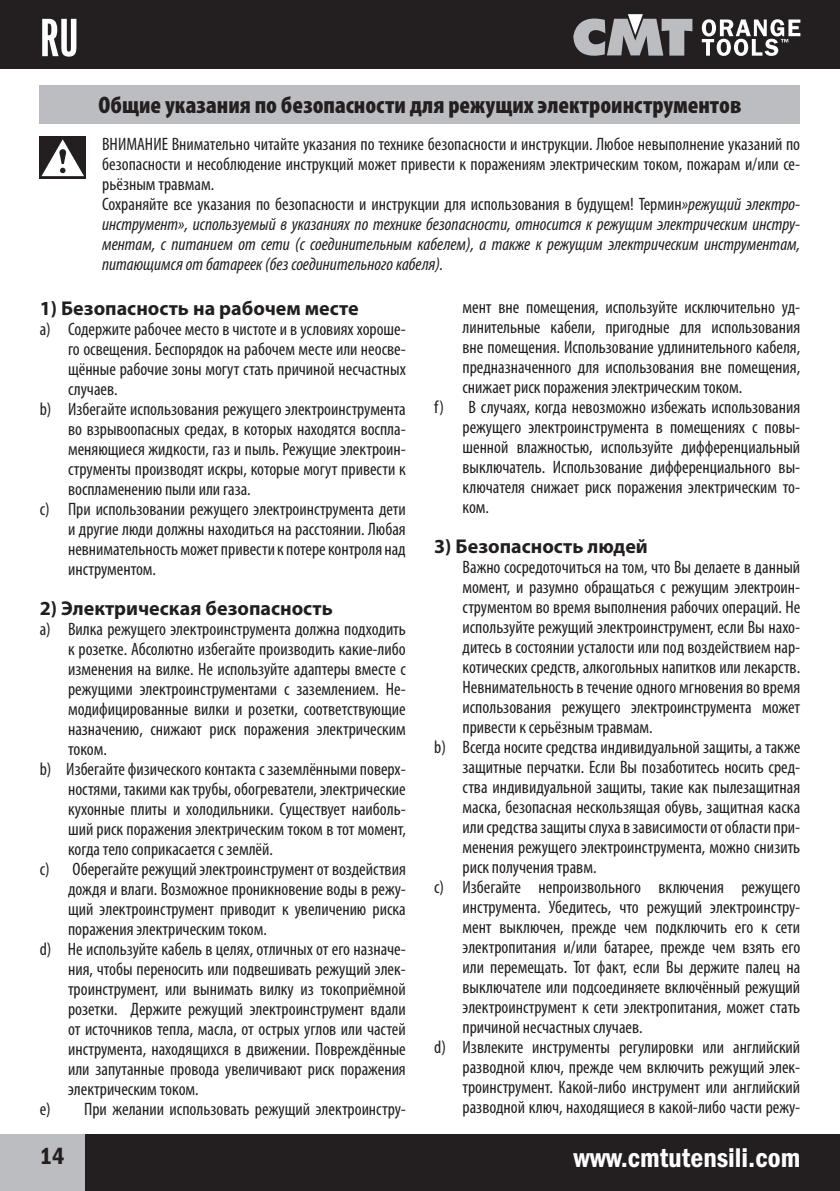
<style>
.page{position:relative;width:840px;height:1191px;background:#fff}
.page>*{position:absolute;margin:0;border:0;box-sizing:border-box;transform-origin:0 0}
.t1{font:56px "Franklin Gothic Demi X Cmpr";color:#fff}
.t2{font:600 condensed 28px "Franklin Gothic";color:#fff}
.t3{font:900 condensed 24px "Myriad Pro";color:#231f20}
.t4{font:600 condensed 24px "Franklin Gothic";color:#231f20}
.t5{font:700 20px "Myriad Pro";color:#231f20}
.t6{font:condensed 18px/20px "Myriad Pro";color:#231f20}
.s1{font-style:italic}
</style>
<div class="page">
<div style="left:0;top:0;width:839px;height:68px;background:#231f20"></div>
<svg style="left:701px;top:19px;width:99px;height:37px"></svg>
<svg style="left:573px;top:14px;width:119px;height:42px"></svg>
<div style="left:0;top:1134px;width:85px;height:57px;background:#bcbdc0"></div>
<div style="left:85px;top:1134px;width:754px;height:57px;background:#231f20"></div>
<div style="left:40px;top:85px;width:759px;height:38px;background:#bcbdc0"></div>
<div style="left:40px;top:137px;width:46px;height:42px;background:linear-gradient(to right,#231f20,#231f20)"></div>
<svg style="left:41px;top:139px;width:43px;height:37px"></svg>
<h1 class="t1" style="left:40px;top:7px;width:41px">RU</h1>
<h3 class="t3" style="left:98px;top:92px;width:644px">Общие указания по безопасности для режущих электроинструментов</h3>
<p class="t6" style="left:102px;top:133px;width:699px">ВНИМАНИЕ Внимательно читайте указания по технике безопасности и инструкции. Любое невыполнение указаний по безопасности и несоблюдение инструкций может привести к поражениям электрическим током, пожарам и/или се&shy;рьёзным травмам.<br>Сохраняйте все указания по безопасности и инструкции для использования в будущем! Термин<span class="s1">»режущий электро&shy;инструмент», используемый в указаниях по технике безопасности, относится к режущим электрическим инстру&shy;ментам, с питанием от сети (с соединительным кабелем), а также к режущим электрическим инструментам, питающимся от батареек (без соединительного кабеля).</span></p>
<p class="t5" style="left:40px;top:295px;width:320px">1) Безопасность на рабочем месте</p>
<p class="t6" style="left:40px;top:318px;width:367px">a) Содержите рабочее место в чистоте и в условиях хороше-</p>
<p class="t6" style="left:68px;top:338px;width:339px">го освещения. Беспорядок на рабочем месте или неосве-</p>
<p class="t6" style="left:68px;top:358px;width:339px">щённые рабочие зоны могут стать причиной несчастных</p>
<p class="t6" style="left:68px;top:378px;width:51px">случаев.</p>
<p class="t6" style="left:40px;top:398px;width:367px">b) Избегайте использования режущего электроинструмента</p>
<p class="t6" style="left:68px;top:418px;width:339px">во взрывоопасных средах, в которых находятся воспла-</p>
<p class="t6" style="left:68px;top:438px;width:339px">меняющиеся жидкости, газ и пыль. Режущие электроин-</p>
<p class="t6" style="left:68px;top:458px;width:339px">струменты производят искры, которые могут привести к</p>
<p class="t6" style="left:68px;top:478px;width:184px">воспламенению пыли или газа.</p>
<p class="t6" style="left:40px;top:498px;width:367px">c) При использовании режущего электроинструмента дети</p>
<p class="t6" style="left:68px;top:518px;width:339px">и другие люди должны находиться на расстоянии. Любая</p>
<p class="t6" style="left:68px;top:538px;width:339px">невнимательность может привести к потере контроля над</p>
<p class="t6" style="left:68px;top:558px;width:89px">инструментом.</p>
<p class="t5" style="left:40px;top:595px;width:294px">2) Электрическая безопасность</p>
<p class="t6" style="left:40px;top:618px;width:367px">a) Вилка режущего электроинструмента должна подходить</p>
<p class="t6" style="left:68px;top:638px;width:339px">к розетке. Абсолютно избегайте производить какие-либо</p>
<p class="t6" style="left:68px;top:658px;width:339px">изменения на вилке. Не используйте адаптеры вместе с</p>
<p class="t6" style="left:68px;top:678px;width:339px">режущими электроинструментами с заземлением. Не-</p>
<p class="t6" style="left:68px;top:698px;width:339px">модифицированные вилки и розетки, соответствующие</p>
<p class="t6" style="left:68px;top:718px;width:339px">назначению, снижают риск поражения электрическим</p>
<p class="t6" style="left:68px;top:738px;width:40px">током.</p>
<p class="t6" style="left:40px;top:758px;width:367px">b) Избегайте физического контакта с заземлёнными поверх-</p>
<p class="t6" style="left:68px;top:778px;width:339px">ностями, такими как трубы, обогреватели, электрические</p>
<p class="t6" style="left:68px;top:798px;width:339px">кухонные плиты и холодильники. Существует наиболь-</p>
<p class="t6" style="left:68px;top:818px;width:339px">ший риск поражения электрическим током в тот момент,</p>
<p class="t6" style="left:68px;top:838px;width:206px">когда тело соприкасается с землёй.</p>
<p class="t6" style="left:40px;top:858px;width:367px">c) Оберегайте режущий электроинструмент от воздействия</p>
<p class="t6" style="left:68px;top:878px;width:339px">дождя и влаги. Возможное проникновение воды в режу-</p>
<p class="t6" style="left:68px;top:898px;width:339px">щий электроинструмент приводит к увеличению риска</p>
<p class="t6" style="left:68px;top:918px;width:200px">поражения электрическим током.</p>
<p class="t6" style="left:40px;top:938px;width:367px">d) Не используйте кабель в целях, отличных от его назначе-</p>
<p class="t6" style="left:68px;top:958px;width:339px">ния, чтобы переносить или подвешивать режущий элек-</p>
<p class="t6" style="left:68px;top:978px;width:339px">троинструмент, или вынимать вилку из токоприёмной</p>
<p class="t6" style="left:68px;top:998px;width:339px">розетки. Держите режущий электроинструмент вдали</p>
<p class="t6" style="left:68px;top:1018px;width:339px">от источников тепла, масла, от острых углов или частей</p>
<p class="t6" style="left:68px;top:1038px;width:339px">инструмента, находящихся в движении. Повреждённые</p>
<p class="t6" style="left:68px;top:1058px;width:339px">или запутанные провода увеличивают риск поражения</p>
<p class="t6" style="left:68px;top:1078px;width:132px">электрическим током.</p>
<p class="t6" style="left:40px;top:1098px;width:367px">e) При желании использовать режущий электроинстру-</p>
<p class="t6" style="left:462px;top:297px;width:339px">мент вне помещения, используйте исключительно уд-</p>
<p class="t6" style="left:462px;top:317px;width:339px">линительные кабели, пригодные для использования</p>
<p class="t6" style="left:462px;top:337px;width:339px">вне помещения. Использование удлинительного кабеля,</p>
<p class="t6" style="left:462px;top:357px;width:339px">предназначенного для использования вне помещения,</p>
<p class="t6" style="left:462px;top:377px;width:281px">снижает риск поражения электрическим током.</p>
<p class="t6" style="left:434px;top:397px;width:367px">f) В случаях, когда невозможно избежать использования</p>
<p class="t6" style="left:462px;top:417px;width:339px">режущего электроинструмента в помещениях с повы-</p>
<p class="t6" style="left:462px;top:437px;width:339px">шенной влажностью, используйте дифференциальный</p>
<p class="t6" style="left:462px;top:457px;width:339px">выключатель. Использование дифференциального вы-</p>
<p class="t6" style="left:462px;top:477px;width:339px">ключателя снижает риск поражения электрическим то-</p>
<p class="t6" style="left:462px;top:497px;width:28px">ком.</p>
<p class="t5" style="left:434px;top:533px;width:215px">3) Безопасность людей</p>
<p class="t6" style="left:462px;top:557px;width:339px">Важно сосредоточиться на том, что Вы делаете в данный</p>
<p class="t6" style="left:462px;top:577px;width:339px">момент, и разумно обращаться с режущим электроин-</p>
<p class="t6" style="left:462px;top:597px;width:339px">струментом во время выполнения рабочих операций. Не</p>
<p class="t6" style="left:462px;top:617px;width:339px">используйте режущий электроинструмент, если Вы нахо-</p>
<p class="t6" style="left:462px;top:637px;width:339px">дитесь в состоянии усталости или под воздействием нар-</p>
<p class="t6" style="left:462px;top:657px;width:339px">котических средств, алкогольных напитков или лекарств.</p>
<p class="t6" style="left:462px;top:677px;width:339px">Невнимательность в течение одного мгновения во время</p>
<p class="t6" style="left:462px;top:697px;width:339px">использования режущего электроинструмента может</p>
<p class="t6" style="left:462px;top:717px;width:192px">привести к серьёзным травмам.</p>
<p class="t6" style="left:434px;top:737px;width:367px">b) Всегда носите средства индивидуальной защиты, а также</p>
<p class="t6" style="left:462px;top:757px;width:339px">защитные перчатки. Если Вы позаботитесь носить сред-</p>
<p class="t6" style="left:462px;top:777px;width:339px">ства индивидуальной защиты, такие как пылезащитная</p>
<p class="t6" style="left:462px;top:797px;width:339px">маска, безопасная нескользящая обувь, защитная каска</p>
<p class="t6" style="left:462px;top:817px;width:339px">или средства защиты слуха в зависимости от области при-</p>
<p class="t6" style="left:462px;top:837px;width:339px">менения режущего электроинструмента, можно снизить</p>
<p class="t6" style="left:462px;top:857px;width:135px">риск получения травм.</p>
<p class="t6" style="left:434px;top:877px;width:367px">c) Избегайте непроизвольного включения режущего</p>
<p class="t6" style="left:462px;top:897px;width:339px">инструмента. Убедитесь, что режущий электроинстру-</p>
<p class="t6" style="left:462px;top:917px;width:339px">мент выключен, прежде чем подключить его к сети</p>
<p class="t6" style="left:462px;top:937px;width:339px">электропитания и/или батарее, прежде чем взять его</p>
<p class="t6" style="left:462px;top:957px;width:339px">или перемещать. Тот факт, если Вы держите палец на</p>
<p class="t6" style="left:462px;top:977px;width:339px">выключателе или подсоединяете включённый режущий</p>
<p class="t6" style="left:462px;top:997px;width:339px">электроинструмент к сети электропитания, может стать</p>
<p class="t6" style="left:462px;top:1017px;width:182px">причиной несчастных случаев.</p>
<p class="t6" style="left:434px;top:1037px;width:367px">d) Извлеките инструменты регулировки или английский</p>
<p class="t6" style="left:462px;top:1057px;width:339px">разводной ключ, прежде чем включить режущий элек-</p>
<p class="t6" style="left:462px;top:1077px;width:339px">троинструмент. Какой-либо инструмент или английский</p>
<p class="t6" style="left:462px;top:1097px;width:339px">разводной ключ, находящиеся в какой-либо части режу-</p>
<h3 class="t4" style="left:40px;top:1142px;width:26px">14</h3>
<h2 class="t2" style="left:573px;top:1141px;width:228px">www.cmtutensili.com</h2>
</div>
